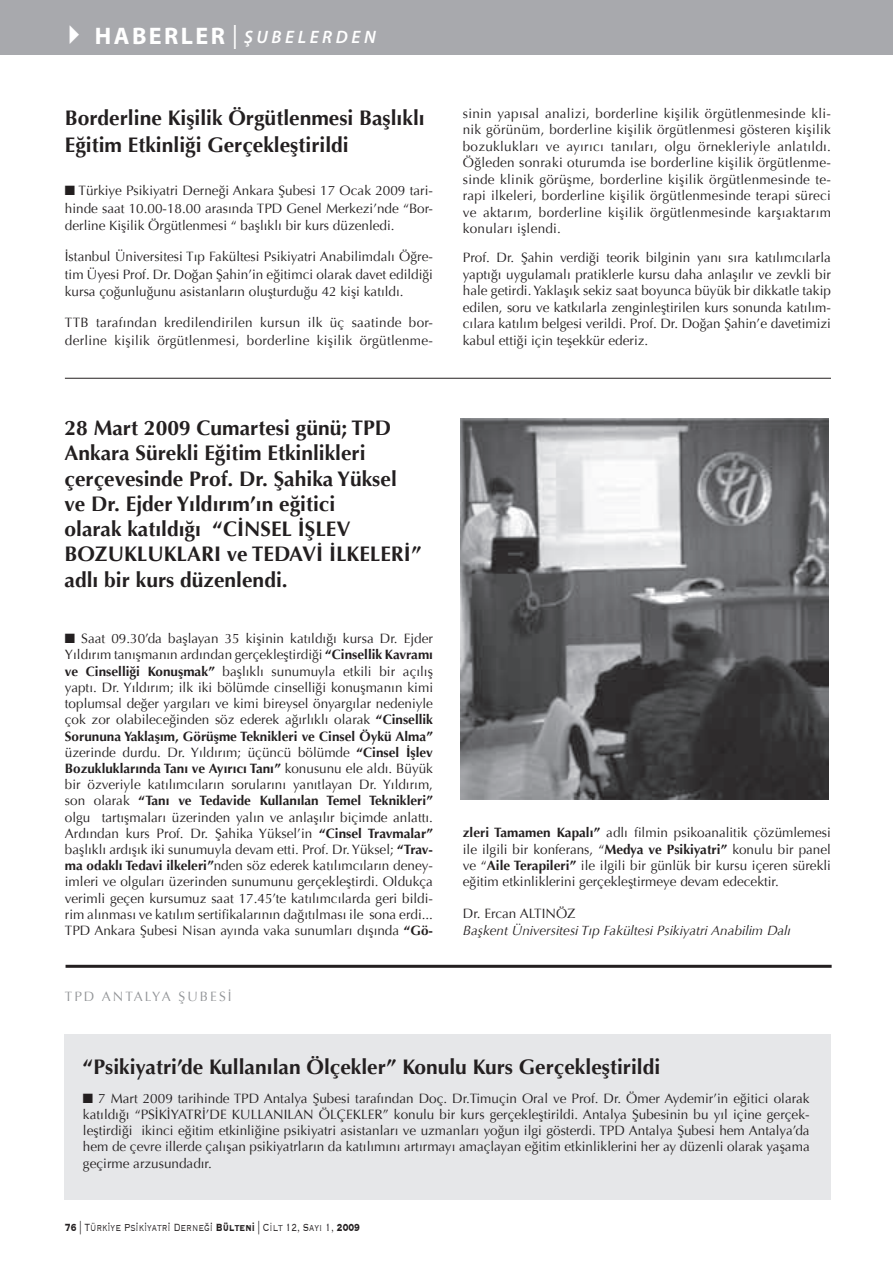
<style>
.page{position:relative;width:893px;height:1264px;background:#fff}
.page>*{position:absolute;margin:0;border:0;box-sizing:border-box;transform-origin:0 0}
.t1{font:700 21px/25.2px "Optima";color:#231f20}
.t2{font:italic 600 18px "Myriad Pro";letter-spacing:.2em;color:#fff}
.t3{font:13.5px/16.2px "Optima";color:#231f20;text-align:justify}
.t4{font:13.5px/17.7px "Optima";letter-spacing:.02em;color:#231f20}
.t5{font:300 13.5px "Copperplate";color:#231f20;scale:.7 1}
.t6{font:italic 13.5px "Optima";color:#231f20}
.t7{font:13.5px "Optima";letter-spacing:.15em;color:#939598}
.s1{font-weight:700;font-style:normal;font-size:24px}
.s2{font-weight:400;font-style:normal;font-size:24px}
.s3{font-weight:700}
</style>
<div class="page">
<div style="left:0;top:0;width:892px;height:54px;background:#a8a9ad"></div>
<div style="left:65px;top:1033px;width:765px;height:165px;background:#e6e7e9"></div>
<img style="left:460px;top:418px;width:368px;height:381px">
<hr style="left:65px;top:378px;width:765px;height:1px;background:#231f20">
<hr style="left:65px;top:964px;width:766px;height:3px;background:#231f20">
<h2 class="t2" style="left:58px;top:25px;width:318px">✔<span class="s1">HABERLER</span> <span class="s2">|</span> ŞUBELERDEN</h2>
<h1 class="t1" style="left:65px;top:105px;width:361px;line-height:26.7px">Borderline Kişilik Örgütlenmesi Başlıklı<br>Eğitim Etkinliği Gerçekleştirildi</h1>
<p class="t3" style="left:65px;top:182px;width:369px;line-height:17.7px">■ Türkiye Psikiyatri Derneği Ankara Şubesi 17 Ocak 2009 tari&shy;hinde saat 10.00-18.00 arasında TPD Genel Merkezi’nde “Bor&shy;derline Kişilik Örgütlenmesi “ başlıklı bir kurs düzenledi.</p>
<p class="t3" style="left:65px;top:247px;width:369px;line-height:17.7px">İstanbul Üniversitesi Tıp Fakültesi Psikiyatri Anabilimdalı Öğre&shy;tim Üyesi Prof. Dr. Doğan Şahin’in eğitimci olarak davet edildiği kursa çoğunluğunu asistanların oluşturduğu 42 kişi katıldı.</p>
<p class="t4" style="left:65px;top:313px;width:369px">TTB tarafından kredilendirilen kursun ilk üç saatinde bor&shy;derline kişilik örgütlenmesi, borderline kişilik örgütlenme-</p>
<h1 class="t1" style="left:64px;top:415px;width:358px">28 Mart 2009 Cumartesi günü; TPD Ankara Sürekli Eğitim Etkinlikleri çerçevesinde Prof. Dr. Şahika Yüksel ve Dr. Ejder Yıldırım’ın eğitici<br>olarak katıldığı “CİNSEL İŞLEV BOZUKLUKLARI ve TEDAVİ İLKELERİ” adlı bir kurs düzenlendi.</h1>
<p class="t3" style="left:65px;top:630px;width:369px">■ Saat 09.30’da başlayan 35 kişinin katıldığı kursa Dr. Ejder Yıldırım tanışmanın ardından gerçekleştirdiği <span class="s3">“Cinsellik Kavramı ve Cinselliği Konuşmak”</span> başlıklı sunumuyla etkili bir açılış yaptı. Dr. Yıldırım; ilk iki bölümde cinselliği konuşmanın kimi toplumsal değer yargıları ve kimi bireysel önyargılar nedeniyle çok zor olabileceğinden söz ederek ağırlıklı olarak <span class="s3">“Cinsellik Sorununa Yaklaşım, Görüşme Teknikleri ve Cinsel Öykü Alma” </span>üzerinde durdu. Dr. Yıldırım; üçüncü bölümde <span class="s3">“Cinsel İşlev Bozukluklarında Tanı ve Ayırıcı Tanı”</span> konusunu ele aldı. Büyük bir özveriyle katılımcıların sorularını yanıtlayan Dr. Yıldırım, son olarak <span class="s3">“Tanı ve Tedavide Kullanılan Temel Teknikleri” </span>olgu tartışmaları üzerinden yalın ve anlaşılır biçimde anlattı.<br>Ardından kurs Prof. Dr. Şahika Yüksel’in <span class="s3">“Cinsel Travmalar” </span>başlıklı ardışık iki sunumuyla devam etti. Prof. Dr. Yüksel; <span class="s3">“Trav&shy;ma odaklı Tedavi ilkeleri”</span>nden söz ederek katılımcıların deney&shy;imleri ve olguları üzerinden sunumunu gerçekleştirdi. Oldukça verimli geçen kursumuz saat 17.45’te katılımcılarda geri bildi&shy;rim alınması ve katılım sertifikalarının dağıtılması ile sona erdi...<br>TPD Ankara Şubesi Nisan ayında vaka sunumları dışında <span class="s3">“Gö-</span></p>
<p class="t7" style="left:65px;top:988px;width:168px">TPD ANTALYA ŞUBESİ</p>
<p class="t3" style="left:462px;top:105px;width:369px">sinin yapısal analizi, borderline kişilik örgütlenmesinde kli&shy;nik görünüm, borderline kişilik örgütlenmesi gösteren kişilik bozuklukları ve ayırıcı tanıları, olgu örnekleriyle anlatıldı.<br>Öğleden sonraki oturumda ise borderline kişilik örgütlenme&shy;sinde klinik görüşme, borderline kişilik örgütlenmesinde te&shy;rapi ilkeleri, borderline kişilik örgütlenmesinde terapi süreci ve aktarım, borderline kişilik örgütlenmesinde karşıaktarım konuları işlendi.</p>
<p class="t3" style="left:462px;top:250px;width:369px">Prof. Dr. Şahin verdiği teorik bilginin yanı sıra katılımcılarla yaptığı uygulamalı pratiklerle kursu daha anlaşılır ve zevkli bir hale getirdi. Yaklaşık sekiz saat boyunca büyük bir dikkatle takip edilen, soru ve katkılarla zenginleştirilen kurs sonunda katılım&shy;cılara katılım belgesi verildi. Prof. Dr. Doğan Şahin’e davetimizi kabul ettiği için teşekkür ederiz.</p>
<p class="t3" style="left:462px;top:824px;width:369px"><span class="s3">zleri Tamamen Kapalı”</span> adlı filmin psikoanalitik çözümlemesi ile ilgili bir konferans, “<span class="s3">Medya ve Psikiyatri”</span> konulu bir panel ve “<span class="s3">Aile Terapileri”</span> ile ilgili bir günlük bir kursu içeren sürekli eğitim etkinliklerini gerçekleştirmeye devam edecektir.</p>
<p class="t3" style="left:462px;top:905px;width:114px">Dr. Ercan ALTINÖZ</p>
<p class="t6" style="left:462px;top:922px;width:329px">Başkent Üniversitesi Tıp Fakültesi Psikiyatri Anabilim Dalı</p>
<h1 class="t1" style="left:83px;top:1053px;width:578px">“Psikiyatri’de Kullanılan Ölçekler” Konulu Kurs Gerçekleştirildi</h1>
<p class="t3" style="left:83px;top:1089px;width:728px">■ 7 Mart 2009 tarihinde TPD Antalya Şubesi tarafından Doç. Dr.Timuçin Oral ve Prof. Dr. Ömer Aydemir’in eğitici olarak katıldığı “PSİKİYATRİ’DE KULLANILAN ÖLÇEKLER” konulu bir kurs gerçekleştirildi. Antalya Şubesinin bu yıl içine gerçek&shy;leştirdiği ikinci eğitim etkinliğine psikiyatri asistanları ve uzmanları yoğun ilgi gösterdi. TPD Antalya Şubesi hem Antalya’da hem de çevre illerde çalışan psikiyatrların da katılımını artırmayı amaçlayan eğitim etkinliklerini her ay düzenli olarak yaşama geçirme arzusundadır.</p>
<p class="t5" style="left:65px;top:1218px;width:423px"><span class="s3">76</span> | Türki̇ye Psi̇ki̇yatri̇ Derneği̇ <span class="s3">Bülteni</span> | Cilt 12, Sayı 1, <span class="s3">2009</span></p>
</div>
